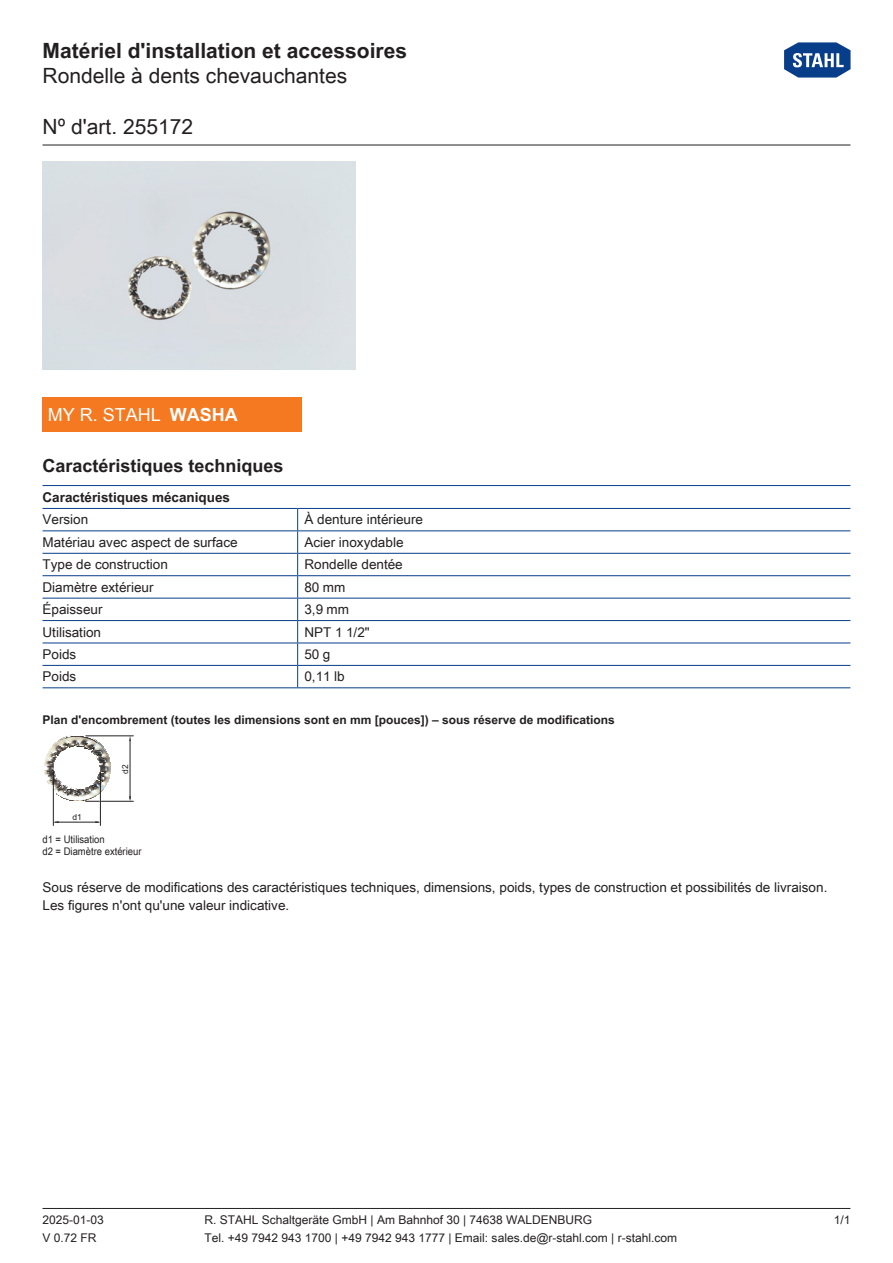
<style>
.page{position:relative;width:893px;height:1263px;background:#fff}
.page>*{position:absolute;margin:0;border:0;box-sizing:border-box;transform-origin:0 0}
.t1{font:21px "Arial Unicode MS";color:#231f20}
.t2{font:700 21px "Arial Unicode MS";color:#231f20}
.Table_Header_Technic{font:700 18px "Arial Unicode MS";color:#231f20}
.WebCode{font:18px "Arial Unicode MS";color:#fff}
._00_Basic_ParaStyle{font:13.5px/18px "Arial Unicode MS";color:#231f20}
.TabBody1stColumn{font:13.5px "Arial Unicode MS";color:#231f20}
.TabBodyLeft{font:13.5px "Arial Unicode MS";color:#231f20}
.TabHeader1stColumn{font:700 13.5px "Arial Unicode MS";color:#231f20}
.t3{font:12px "Arial Unicode MS";color:#231f20}
.Image_Titles{font:700 12px "Arial Unicode MS";color:#231f20}
.Asset_Caption{font:10.5px "Arial Unicode MS";color:#231f20;scale:.9 1}
.t4{font:8.4px "Arial Unicode MS";color:#231f20}
.s1{font-weight:700}
</style>
<div class="page">
<hr style="left:43px;top:1208px;width:807px;height:1px;background:#231f20">
<hr style="left:43px;top:145px;width:807px;height:1px;background:#231f20">
<svg style="left:784px;top:42px;width:67px;height:36px"></svg>
<hr style="left:55px;top:822px;width:44px;height:1px;background:#231f20">
<hr style="left:53px;top:771px;width:1px;height:54px;background:#231f20">
<hr style="left:100px;top:771px;width:1px;height:54px;background:#231f20">
<hr style="left:101px;top:801px;width:32px;height:1px;background:#231f20">
<hr style="left:86px;top:736px;width:47px;height:1px;background:#231f20">
<svg style="left:45px;top:735px;width:66px;height:67px"></svg>
<hr style="left:130px;top:740px;width:1px;height:59px;background:#231f20">
<hr style="left:43px;top:508px;width:255px;height:1px;background:#083e89">
<hr style="left:298px;top:508px;width:552px;height:1px;background:#083e89">
<hr style="left:43px;top:530px;width:255px;height:1px;background:#083e89">
<hr style="left:298px;top:530px;width:552px;height:1px;background:#083e89">
<hr style="left:43px;top:553px;width:255px;height:1px;background:#083e89">
<hr style="left:298px;top:553px;width:552px;height:1px;background:#083e89">
<hr style="left:43px;top:575px;width:255px;height:1px;background:#083e89">
<hr style="left:298px;top:575px;width:552px;height:1px;background:#083e89">
<hr style="left:43px;top:598px;width:255px;height:1px;background:#083e89">
<hr style="left:298px;top:598px;width:552px;height:1px;background:#083e89">
<hr style="left:43px;top:620px;width:255px;height:1px;background:#083e89">
<hr style="left:298px;top:620px;width:552px;height:1px;background:#083e89">
<hr style="left:43px;top:642px;width:255px;height:1px;background:#083e89">
<hr style="left:298px;top:642px;width:552px;height:1px;background:#083e89">
<hr style="left:43px;top:665px;width:255px;height:1px;background:#083e89">
<hr style="left:43px;top:687px;width:255px;height:1px;background:#083e89">
<hr style="left:298px;top:665px;width:552px;height:1px;background:#083e89">
<hr style="left:298px;top:687px;width:552px;height:1px;background:#083e89">
<svg style="left:297px;top:509px;width:1px;height:178px"></svg>
<hr style="left:43px;top:485px;width:807px;height:1px;background:#083e89">
<div style="left:43px;top:162px;width:312px;height:208px;background:#d8dde2"></div>
<div style="left:43px;top:398px;width:259px;height:34px;background:#f47921"></div>
<h1 class="t2" style="left:43px;top:35px;width:366px">Matériel d'installation et accessoires</h1>
<h1 class="t1" style="left:43px;top:60px;width:306px">Rondelle à dents chevauchantes</h1>
<h1 class="t1" style="left:43px;top:111px;width:152px">Nº d'art. 255172</h1>
<p class="WebCode" style="left:48px;top:402px;width:192px">MY R. STAHL <span class="s1">WASHA</span></p>
<p class="Table_Header_Technic" style="left:43px;top:453px;width:243px">Caractéristiques techniques</p>
<p class="TabHeader1stColumn" style="left:43px;top:487px;width:189px">Caractéristiques mécaniques</p>
<p class="TabBody1stColumn" style="left:43px;top:510px;width:47px">Version</p>
<p class="TabBodyLeft" style="left:304px;top:510px;width:120px">À denture intérieure</p>
<p class="TabBody1stColumn" style="left:43px;top:532px;width:197px">Matériau avec aspect de surface</p>
<p class="TabBodyLeft" style="left:304px;top:532px;width:101px">Acier inoxydable</p>
<p class="TabBody1stColumn" style="left:43px;top:555px;width:127px">Type de construction</p>
<p class="TabBodyLeft" style="left:304px;top:555px;width:100px">Rondelle dentée</p>
<p class="TabBody1stColumn" style="left:43px;top:577px;width:113px">Diamètre extérieur</p>
<p class="TabBodyLeft" style="left:304px;top:577px;width:42px">80 mm</p>
<p class="TabBody1stColumn" style="left:43px;top:600px;width:62px">Épaisseur</p>
<p class="TabBodyLeft" style="left:304px;top:600px;width:46px">3,9 mm</p>
<p class="TabBody1stColumn" style="left:43px;top:622px;width:60px">Utilisation</p>
<p class="TabBodyLeft" style="left:304px;top:622px;width:67px">NPT 1 1/2"</p>
<p class="TabBody1stColumn" style="left:43px;top:644px;width:35px">Poids</p>
<p class="TabBodyLeft" style="left:304px;top:644px;width:27px">50 g</p>
<p class="TabBody1stColumn" style="left:43px;top:667px;width:35px">Poids</p>
<p class="TabBodyLeft" style="left:304px;top:667px;width:42px">0,11 lb</p>
<p class="Image_Titles" style="left:43px;top:711px;width:574px">Plan d'encombrement (toutes les dimensions sont en mm [pouces]) – sous réserve de modifications</p>
<p class="t4" style="left:72px;top:813px;width:11px">d1</p>
<p class="t4" style="left:120px;top:774px;width:11px;rotate:-90deg">d2</p>
<p class="Asset_Caption" style="left:43px;top:831px;width:71px">d1 = Utilisation</p>
<p class="Asset_Caption" style="left:43px;top:843px;width:111px">d2 = Diamètre extérieur</p>
<p class="_00_Basic_ParaStyle" style="left:43px;top:878px;width:786px">Sous réserve de modifications des caractéristiques techniques, dimensions, poids, types de construction et possibilités de livraison.<br>Les figures n'ont qu'une valeur indicative.</p>
<p class="t3" style="left:43px;top:1211px;width:63px">2025-01-03</p>
<p class="t3" style="left:205px;top:1211px;width:389px">R. STAHL Schaltgeräte GmbH | Am Bahnhof 30 | 74638 WALDENBURG</p>
<p class="t3" style="left:834px;top:1211px;width:18px">1/1</p>
<p class="t3" style="left:43px;top:1229px;width:56px">V 0.72 FR</p>
<p class="t3" style="left:205px;top:1229px;width:474px">Tel. +49 7942 943 1700 | +49 7942 943 1777 | Email: sales.de@r-stahl.com | r-stahl.com</p>
</div>
